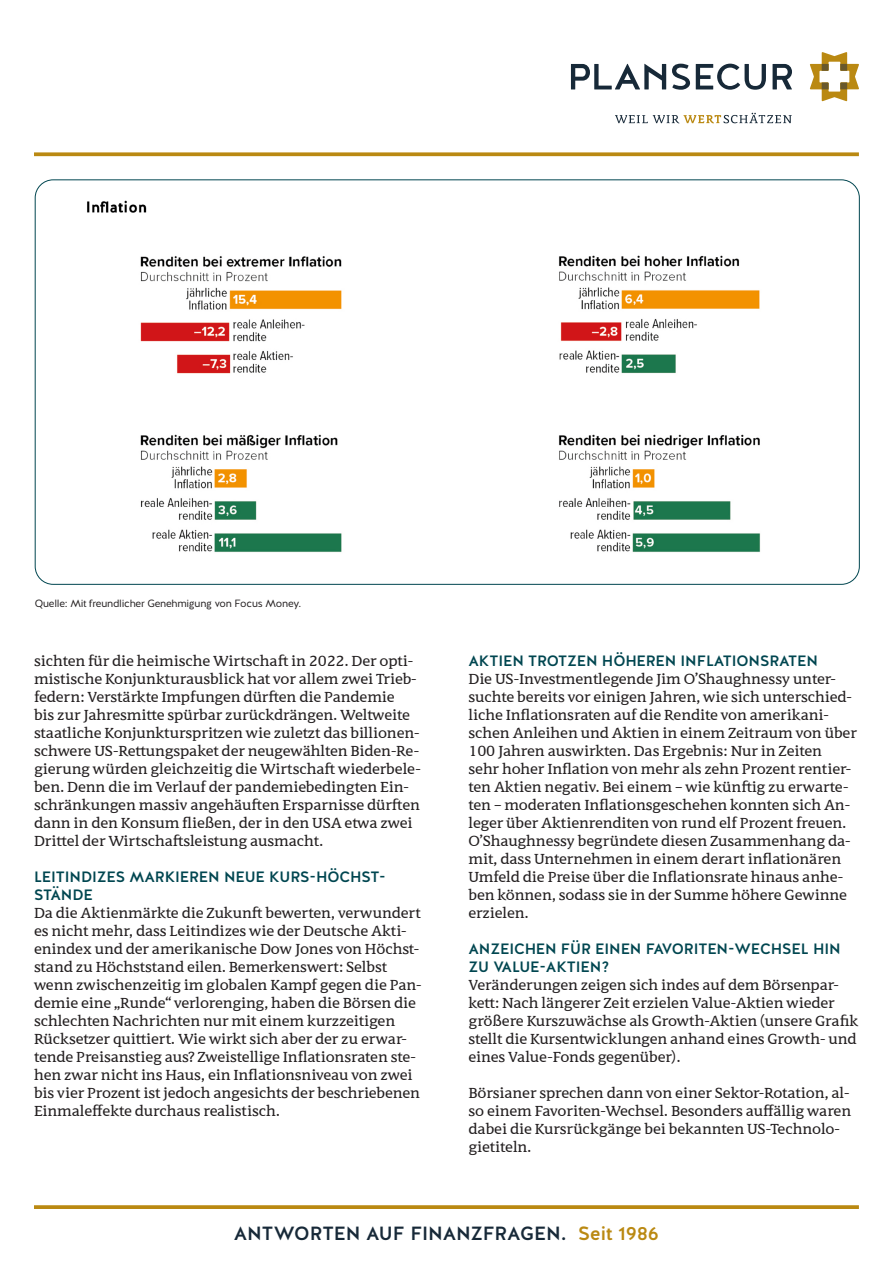
<style>
.page{position:relative;width:893px;height:1263px;background:#fff}
.page>*{position:absolute;margin:0;border:0;box-sizing:border-box;transform-origin:0 0}
.t1{font:500 19.05px "Halis GR";letter-spacing:-.005em;color:#172938}
.Fließtext_schwarz{font:15px/18px "Filo Pro";letter-spacing:-.01em;color:#231f20}
.Fließtext_schwarz-2{font:500 15px/18px "Halis GR";letter-spacing:-.01em;color:#004650}
.t2{font:10.5px "Halis GR";letter-spacing:-.02em;color:#231f20}
.s1{color:#ba8912}
</style>
<div class="page">
<svg style="left:615px;top:113px;width:177px;height:10px"></svg>
<svg style="left:571px;top:64px;width:95px;height:25px"></svg>
<svg style="left:672px;top:64px;width:18px;height:26px"></svg>
<svg style="left:696px;top:64px;width:70px;height:26px"></svg>
<svg style="left:773px;top:64px;width:19px;height:25px"></svg>
<svg style="left:810px;top:52px;width:49px;height:49px"></svg>
<svg style="left:34px;top:152px;width:825px;height:4px;background:#c1952a"></svg>
<svg style="left:34px;top:1205px;width:825px;height:4px;background:#be9020"></svg>
<img style="left:87px;top:200px;width:673px;height:352px">
<p class="t2" style="left:35px;top:597px;width:268px">Quelle: Mit freundlicher Genehmigung von Focus Money.</p>
<p class="Fließtext_schwarz" style="left:34px;top:652px;width:388px">sichten für die heimische Wirtschaft in 2022. Der opti&shy;mistische Konjunkturausblick hat vor allem zwei Trieb&shy;federn: Verstärkte Impfungen dürften die Pandemie<br>bis zur Jahresmitte spürbar zurückdrängen. Weltweite staatliche Konjunkturspritzen wie zuletzt das billionen&shy;schwere US-Rettungspaket der neugewählten Biden-Re&shy;gierung würden gleichzeitig die Wirtschaft wiederbele&shy;ben. Denn die im Verlauf der pandemiebedingten Ein&shy;schränkungen massiv angehäuften Ersparnisse dürften dann in den Konsum fließen, der in den USA etwa zwei Drittel der Wirtschaftsleistung ausmacht.</p>
<p class="Fließtext_schwarz-2" style="left:34px;top:868px;width:353px">LEITINDIZES MARKIEREN NEUE KURS-HÖCHST-</p>
<p class="Fließtext_schwarz-2" style="left:34px;top:886px;width:60px">STÄNDE</p>
<p class="Fließtext_schwarz" style="left:34px;top:904px;width:389px">Da die Aktienmärkte die Zukunft bewerten, verwundert es nicht mehr, dass Leitindizes wie der Deutsche Akti&shy;enindex und der amerikanische Dow Jones von Höchst&shy;stand zu Höchststand eilen. Bemerkenswert: Selbst wenn zwischenzeitig im globalen Kampf gegen die Pan&shy;demie eine „Runde“ verlorenging, haben die Börsen die schlechten Nachrichten nur mit einem kurzzeitigen Rücksetzer quittiert. Wie wirkt sich aber der zu erwar&shy;tende Preisanstieg aus? Zweistellige Inflationsraten ste&shy;hen zwar nicht ins Haus, ein Inflationsniveau von zwei bis vier Prozent ist jedoch angesichts der beschriebenen Einmaleffekte durchaus realistisch.</p>
<p class="Fließtext_schwarz-2" style="left:468px;top:652px;width:351px">AKTIEN TROTZEN HÖHEREN INFLATIONSRATEN</p>
<p class="Fließtext_schwarz" style="left:468px;top:670px;width:390px">Die US-Investmentlegende Jim O’Shaughnessy unter&shy;suchte bereits vor einigen Jahren, wie sich unterschied&shy;liche Inflationsraten auf die Rendite von amerikani&shy;schen Anleihen und Aktien in einem Zeitraum von über 100 Jahren auswirkten. Das Ergebnis: Nur in Zeiten<br>sehr hoher Inflation von mehr als zehn Prozent rentier&shy;ten Aktien negativ. Bei einem – wie künftig zu erwarte&shy;ten – moderaten Inflationsgeschehen konnten sich An&shy;leger über Aktienrenditen von rund elf Prozent freuen.<br>O’Shaughnessy begründete diesen Zusammenhang da&shy;mit, dass Unternehmen in einem derart inflationären Umfeld die Preise über die Inflationsrate hinaus anhe&shy;ben können, sodass sie in der Summe höhere Gewinne erzielen.</p>
<p class="Fließtext_schwarz-2" style="left:468px;top:940px;width:374px">ANZEICHEN FÜR EINEN FAVORITEN-WECHSEL HIN<br>ZU VALUE-AKTIEN?</p>
<p class="Fließtext_schwarz" style="left:468px;top:976px;width:391px">Veränderungen zeigen sich indes auf dem Börsenpar&shy;kett: Nach längerer Zeit erzielen Value-Aktien wieder größere Kurszuwächse als Growth-Aktien (unsere Grafik stellt die Kursentwicklungen anhand eines Growth- und eines Value-Fonds gegenüber).</p>
<p class="Fließtext_schwarz" style="left:468px;top:1084px;width:384px">Börsianer sprechen dann von einer Sektor-Rotation, al&shy;so einem Favoriten-Wechsel. Besonders auffällig waren dabei die Kursrückgänge bei bekannten US-Technolo&shy;gietiteln.</p>
<p class="t1" style="left:234px;top:1221px;width:427px">ANTWORTEN AUF FINANZFRAGEN. <span class="s1">Seit 1986</span></p>
</div>
